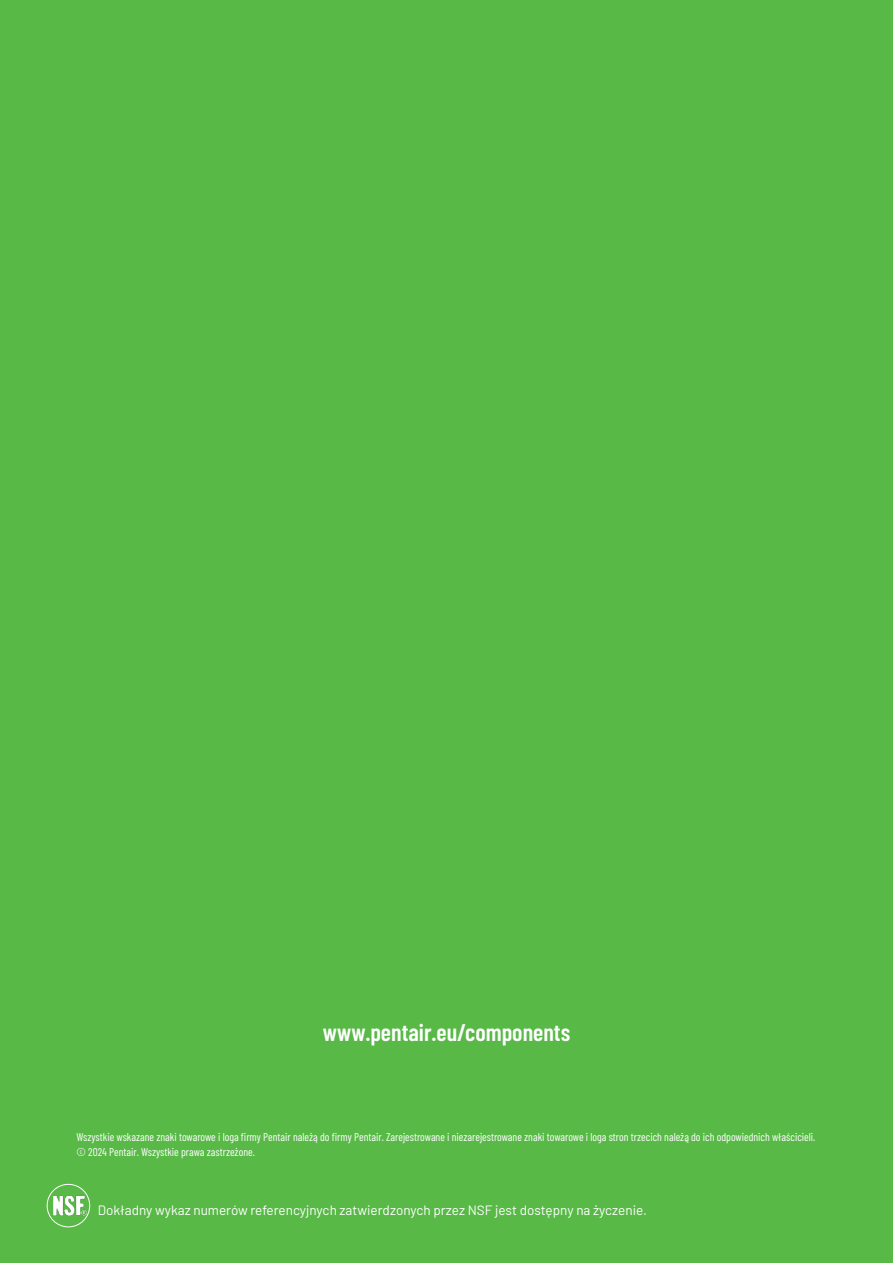
<style>
.page{position:relative;width:893px;height:1263px;background:#58b947}
.page>*{position:absolute;margin:0;border:0;box-sizing:border-box;transform-origin:0 0}
.t1{font:600 24px "Barlow Condensed";color:#fff}
.t2{font:13.5px "Barlow";color:#fff}
.t3{font:11.25px/15px "Barlow Condensed";color:#fff}
</style>
<div class="page">
<img style="left:47px;top:1184px;width:43px;height:43px;border-radius:21px">
<div style="left:47px;top:1184px;width:43px;height:43px;border:1px solid #fff;border-radius:50%"></div>
<h1 class="t1" style="left:323px;top:1015px;width:249px">www.pentair.eu/components</h1>
<p class="t3" style="left:77px;top:1128px;width:740px">Wszystkie wskazane znaki towarowe i loga firmy Pentair należą do firmy Pentair. Zarejestrowane i niezarejestrowane znaki towarowe i loga stron trzecich należą̨ do ich odpowiednich właścicieli. © 2024 Pentair. Wszystkie prawa zastrzeżone.</p>
<p class="t2" style="left:98px;top:1200px;width:551px">Dokładny wykaz numerów referencyjnych zatwierdzonych przez NSF jest dostępny na życzenie.</p>
</div>
